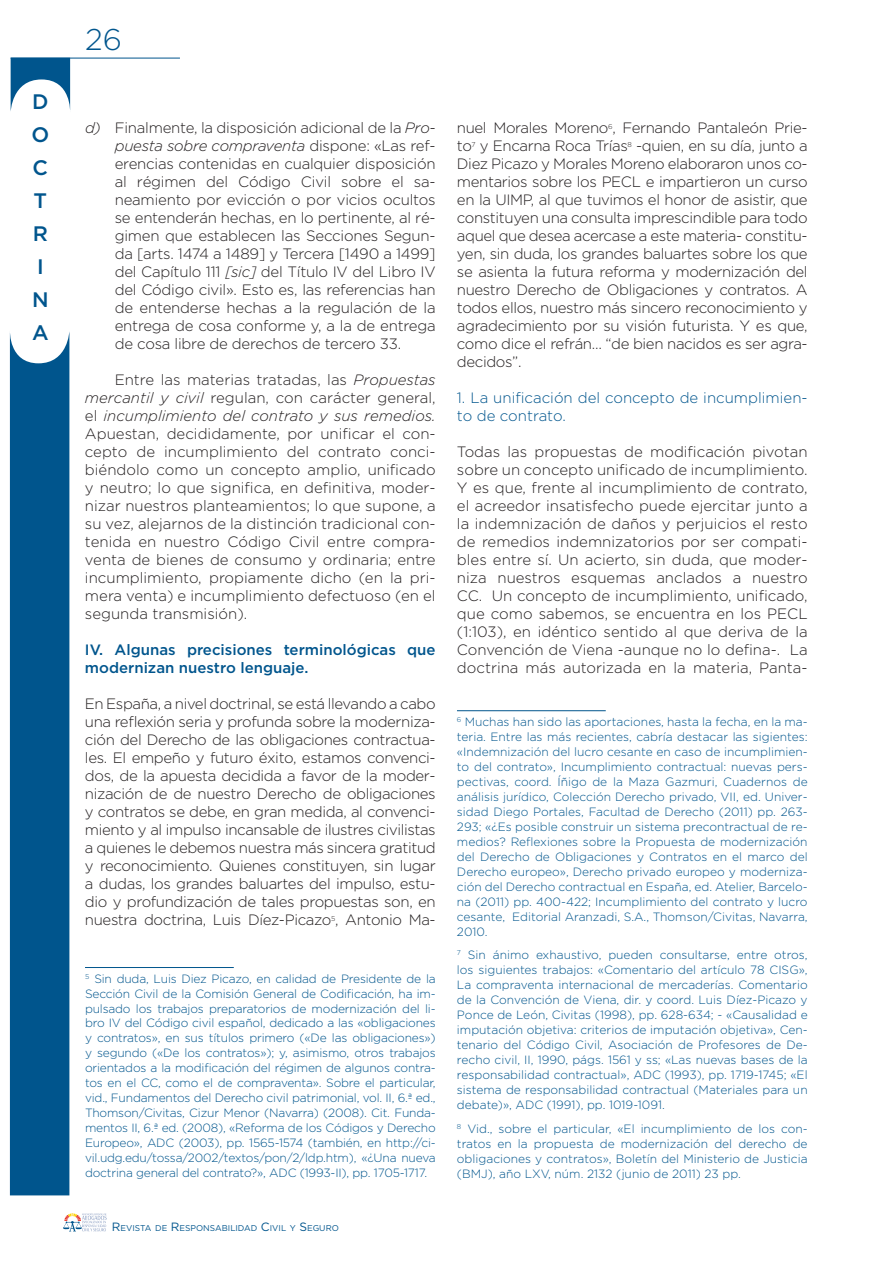
<style>
.page{position:relative;width:893px;height:1263px;background:#fff}
.page>*{position:absolute;margin:0;border:0;box-sizing:border-box;transform-origin:0 0}
.t1{font:300 30px "Gotham";color:#00558d}
.t2{font:500 21px/33px "Gotham";color:#00558d}
.t3{font:300 15px/18px "Gotham";letter-spacing:-.015em;color:#231f20;text-align:justify}
.t4{font:500 15px/18px "Gotham";color:#00558d}
.t5{font:300 15px/18px "Gotham";color:#00558d}
.t6{font:300 12px/15px "Gotham";color:#00558d;text-align:justify}
.t7{font:8.4px "Gotham";color:#00558d}
.s1{font-style:italic}
.s2{font-size:12px}
</style>
<div class="page">
<hr style="left:11px;top:58px;width:169px;height:1px;background:#00558d">
<svg style="left:11px;top:58px;width:60px;height:52px"></svg>
<svg style="left:9px;top:333px;width:60px;height:862px;background:#3578a4"></svg>
<svg style="left:63px;top:1213px;width:44px;height:18px"></svg>
<hr style="left:85px;top:967px;width:149px;height:1px;background:#00558d">
<hr style="left:457px;top:710px;width:149px;height:1px;background:#00558d">
<h2 class="t2" style="left:31px;top:87px;width:19px">D<br>O<br>C<br>T<br>R<br>I<br>N<br>A</h2>
<h1 class="t1" style="left:85px;top:28px;width:38px">26</h1>
<p class="t3" style="left:115px;top:120px;width:322px;text-indent:-30px"><span class="s1">d)</span> Finalmente, la disposición adicional de la <span class="s1">Pro&shy;puesta sobre compraventa</span> dispone: «Las ref&shy;erencias contenidas en cualquier disposición al régimen del Código Civil sobre el sa&shy;neamiento por evicción o por vicios ocultos se entenderán hechas, en lo pertinente, al ré&shy;gimen que establecen las Secciones Segun&shy;da [arts. 1474 a 1489] y Tercera [1490 a 1499] del Capítulo 111 <span class="s1">[sic]</span> del Título IV del Libro IV del Código civil». Esto es, las referencias han de entenderse hechas a la regulación de la entrega de cosa conforme y, a la de entrega de cosa libre de derechos de tercero 33.</p>
<p class="t3" style="left:85px;top:372px;width:352px;text-indent:30px">Entre las materias tratadas, las <span class="s1">Propuestas mercantil y civil</span> regulan, con carácter general, el <span class="s1">incumplimiento del contrato y sus remedios.<br></span>Apuestan, decididamente, por unificar el con&shy;cepto de incumplimiento del contrato conci&shy;biéndolo como un concepto amplio, unificado y neutro; lo que significa, en definitiva, moder&shy;nizar nuestros planteamientos; lo que supone, a su vez, alejarnos de la distinción tradicional con&shy;tenida en nuestro Código Civil entre compra&shy;venta de bienes de consumo y ordinaria; entre incumplimiento, propiamente dicho (en la pri&shy;mera venta) e incumplimiento defectuoso (en el segunda transmisión).</p>
<p class="t4" style="left:85px;top:642px;width:352px">IV. Algunas precisiones terminológicas que modernizan nuestro lenguaje.</p>
<p class="t3" style="left:85px;top:696px;width:352px">En España, a nivel doctrinal, se está llevando a cabo una reflexión seria y profunda sobre la moderniza&shy;ción del Derecho de las obligaciones contractua&shy;les. El empeño y futuro éxito, estamos convenci&shy;dos, de la apuesta decidida a favor de la moder&shy;nización de de nuestro Derecho de obligaciones y contratos se debe, en gran medida, al convenci&shy;miento y al impulso incansable de ilustres civilistas a quienes le debemos nuestra más sincera gratitud y reconocimiento. Quienes constituyen, sin lugar a dudas, los grandes baluartes del impulso, estu&shy;dio y profundización de tales propuestas son, en nuestra doctrina, Luis Díez-Picazo<sup>5</sup>, Antonio Ma-</p>
<p class="t6" style="left:85px;top:972px;width:352px"><sup>5</sup> Sin duda, Luis Diez Picazo, en calidad de Presidente de la Sección Civil de la Comisión General de Codificación, ha im&shy;pulsado los trabajos preparatorios de modernización del li&shy;bro IV del Código civil español, dedicado a las «obligaciones y contratos», en sus títulos primero («De las obligaciones») y segundo («De los contratos»); y, asimismo, otros trabajos orientados a la modificación del régimen de algunos contra&shy;tos en el CC, como el de compraventa». Sobre el particular, vid., Fundamentos del Derecho civil patrimonial, vol. II, 6.ª ed., Thomson/Civitas, Cizur Menor (Navarra) (2008). Cit. Funda&shy;mentos II, 6.ª ed. (2008), «Reforma de los Códigos y Derecho Europeo», ADC (2003), pp. 1565-1574 (también, en http://ci&shy;vil.udg.edu/tossa/2002/textos/pon/2/ldp.htm), «¿Una nueva doctrina general del contrato?», ADC (1993-II), pp. 1705-1717.</p>
<p class="t7" style="left:112px;top:1226px;width:228px"><span class="s2">R</span>EVISTA DE <span class="s2">R</span>ESPONSABILIDAD <span class="s2">C</span>IVIL Y <span class="s2">S</span>EGURO</p>
<p class="t3" style="left:457px;top:120px;width:352px">nuel Morales Moreno<sup>6</sup>, Fernando Pantaleón Prie&shy;to<sup>7</sup> y Encarna Roca Trías<sup>8</sup> -quien, en su día, junto a Diez Picazo y Morales Moreno elaboraron unos co&shy;mentarios sobre los PECL e impartieron un curso en la UIMP, al que tuvimos el honor de asistir, que constituyen una consulta imprescindible para todo aquel que desea acercase a este materia- constitu&shy;yen, sin duda, los grandes baluartes sobre los que se asienta la futura reforma y modernización del nuestro Derecho de Obligaciones y contratos. A todos ellos, nuestro más sincero reconocimiento y agradecimiento por su visión futurista. Y es que, como dice el refrán… “de bien nacidos es ser agra&shy;decidos”.</p>
<p class="t5" style="left:457px;top:390px;width:352px">1. La unificación del concepto de incumplimien&shy;to de contrato.</p>
<p class="t3" style="left:457px;top:444px;width:352px">Todas las propuestas de modificación pivotan sobre un concepto unificado de incumplimiento.<br>Y es que, frente al incumplimiento de contrato, el acreedor insatisfecho puede ejercitar junto a la indemnización de daños y perjuicios el resto de remedios indemnizatorios por ser compati&shy;bles entre sí. Un acierto, sin duda, que moder&shy;niza nuestros esquemas anclados a nuestro CC. Un concepto de incumplimiento, unificado, que como sabemos, se encuentra en los PECL (1:103), en idéntico sentido al que deriva de la Convención de Viena -aunque no lo defina-. La doctrina más autorizada en la materia, Panta-</p>
<p class="t6" style="left:457px;top:715px;width:352px"><sup>6</sup> Muchas han sido las aportaciones, hasta la fecha, en la ma&shy;teria. Entre las más recientes, cabría destacar las sigientes: «Indemnización del lucro cesante en caso de incumplimien&shy;to del contrato», Incumplimiento contractual: nuevas pers&shy;pectivas, coord. Íñigo de la Maza Gazmuri, Cuadernos de análisis jurídico, Colección Derecho privado, VII, ed. Univer&shy;sidad Diego Portales, Facultad de Derecho (2011) pp. 263- 293; «¿Es posible construir un sistema precontractual de re&shy;medios? Reflexiones sobre la Propuesta de modernización del Derecho de Obligaciones y Contratos en el marco del Derecho europeo», Derecho privado europeo y moderniza&shy;ción del Derecho contractual en España, ed. Atelier, Barcelo&shy;na (2011) pp. 400-422; Incumplimiento del contrato y lucro cesante, Editorial Aranzadi, S.A., Thomson/Civitas, Navarra, 2010.</p>
<p class="t6" style="left:457px;top:948px;width:352px"><sup>7</sup> Sin ánimo exhaustivo, pueden consultarse, entre otros, los siguientes trabajos: «Comentario del artículo 78 CISG», La compraventa internacional de mercaderías. Comentario de la Convención de Viena, dir. y coord. Luis Díez-Picazo y Ponce de León, Civitas (1998), pp. 628-634; - «Causalidad e imputación objetiva: criterios de imputación objetiva», Cen&shy;tenario del Código Civil, Asociación de Profesores de De&shy;recho civil, II, 1990, págs. 1561 y ss; «Las nuevas bases de la responsabilidad contractual», ADC (1993), pp. 1719-1745; «El sistema de responsabilidad contractual (Materiales para un debate)», ADC (1991), pp. 1019-1091.</p>
<p class="t6" style="left:457px;top:1122px;width:352px"><sup>8</sup> Vid., sobre el particular, «El incumplimiento de los con&shy;tratos en la propuesta de modernización del derecho de obligaciones y contratos», Boletín del Ministerio de Justicia (BMJ), año LXV, núm. 2132 (junio de 2011) 23 pp.</p>
</div>
